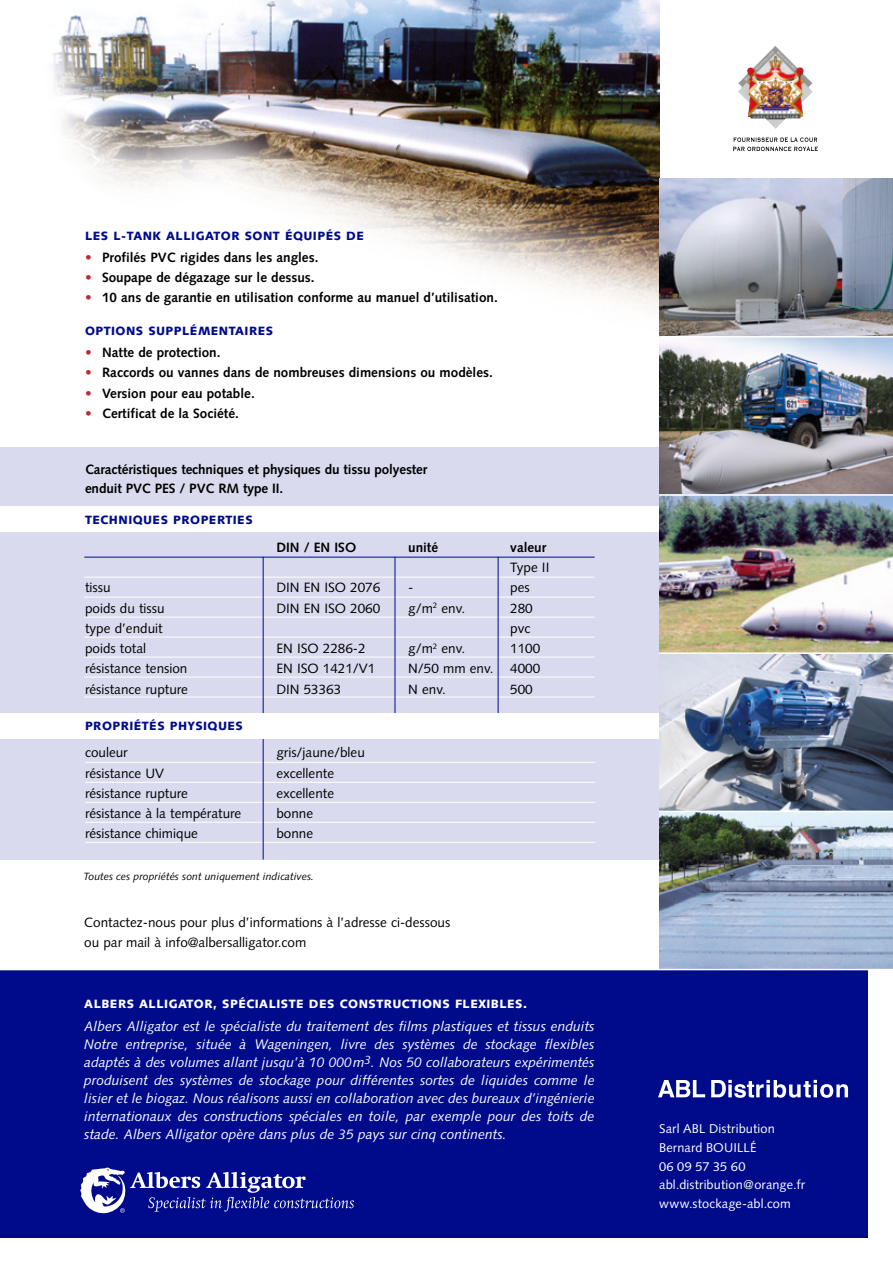
<style>
.page{position:relative;width:893px;height:1263px;background:#fff}
.page>*{position:absolute;margin:0;border:0;box-sizing:border-box;transform-origin:0 0}
.t1{font:italic 13.8px/18px "Syntax";color:#fff;text-align:justify}
.t2{font:13.5px/19px "Syntax";color:#000}
.t3{font:700 13.5px/18.8px "Syntax";color:#000}
.t4{font:12.75px/18.8px "Syntax";letter-spacing:.01em;color:#fff}
.t5{font:900 12px "Syntax";letter-spacing:.04em;color:#000b8c}
.t6{font:900 12px "Syntax";letter-spacing:.04em;color:#fff}
.t7{font:italic 10.5px "Syntax";color:#000}
.s1{font-weight:400;font-style:italic;color:#be2b31}
</style>
<div class="page">
<img style="left:53px;top:0;width:606px;height:309px">
<div style="left:0;top:448px;width:706px;height:411px;background:#d9daee"></div>
<img style="left:659px;top:338px;width:234px;height:631px">
<div style="left:0;top:970px;width:867px;height:267px;background:#000b8c"></div>
<hr style="left:85px;top:762px;width:510px;height:1px;background:#fff">
<hr style="left:85px;top:782px;width:510px;height:1px;background:#fff">
<hr style="left:85px;top:802px;width:510px;height:1px;background:#fff">
<hr style="left:85px;top:822px;width:510px;height:1px;background:#fff">
<hr style="left:85px;top:842px;width:510px;height:1px;background:#fff">
<hr style="left:263px;top:738px;width:1px;height:121px;background:#000b8c">
<hr style="left:84px;top:577px;width:511px;height:1px;background:#fff">
<hr style="left:84px;top:597px;width:511px;height:1px;background:#fff">
<hr style="left:84px;top:617px;width:511px;height:1px;background:#fff">
<hr style="left:84px;top:637px;width:511px;height:1px;background:#fff">
<hr style="left:84px;top:657px;width:511px;height:1px;background:#fff">
<hr style="left:84px;top:677px;width:511px;height:1px;background:#fff">
<hr style="left:84px;top:697px;width:511px;height:1px;background:#fff">
<hr style="left:263px;top:557px;width:1px;height:172px;background:#000b8c">
<hr style="left:395px;top:557px;width:1px;height:172px;background:#000b8c">
<hr style="left:498px;top:557px;width:1px;height:172px;background:#000b8c">
<div style="left:0;top:506px;width:725px;height:26px;background:#fff"></div>
<div style="left:0;top:713px;width:725px;height:25px;background:#fff"></div>
<hr style="left:84px;top:557px;width:511px;height:1px;background:#000b8c">
<svg style="left:80px;top:1167px;width:274px;height:47px"></svg>
<svg style="left:659px;top:179px;width:234px;height:157px;background:#9a9fab"></svg>
<img style="left:659px;top:496px;width:234px;height:156px">
<svg style="left:658px;top:1080px;width:47px;height:17px"></svg>
<svg style="left:711px;top:1080px;width:137px;height:18px"></svg>
<img style="left:738px;top:46px;width:75px;height:83px">
<svg style="left:733px;top:137px;width:85px;height:14px"></svg>
<hr style="left:659px;top:494px;width:234px;height:2px;background:#fff">
<hr style="left:659px;top:652px;width:234px;height:2px;background:#fff">
<hr style="left:659px;top:811px;width:234px;height:1px;background:#fff">
<p class="t5" style="left:85px;top:229px;width:281px">LES L-TANK ALLIGATOR SONT ÉQUIPÉS DE</p>
<p class="t3" style="left:85px;top:248px;width:235px"><span class="s1">•</span> Profilés PVC rigides dans les angles.</p>
<p class="t3" style="left:85px;top:268px;width:231px"><span class="s1">•</span> Soupape de dégazage sur le dessus.</p>
<p class="t3" style="left:85px;top:288px;width:414px"><span class="s1">•</span> 10 ans de garantie en utilisation conforme au manuel d’utilisation.</p>
<p class="t5" style="left:85px;top:324px;width:190px">OPTIONS SUPPLÉMENTAIRES</p>
<p class="t3" style="left:85px;top:343px;width:137px"><span class="s1">•</span> Natte de protection.</p>
<p class="t3" style="left:85px;top:363px;width:409px"><span class="s1">•</span> Raccords ou vannes dans de nombreuses dimensions ou modèles.</p>
<p class="t3" style="left:85px;top:384px;width:171px"><span class="s1">•</span> Version pour eau potable.</p>
<p class="t3" style="left:85px;top:404px;width:155px"><span class="s1">•</span> Certificat de la Société.</p>
<p class="t3" style="left:85px;top:460px;width:344px">Caractéristiques techniques et physiques du tissu polyester enduit PVC PES / PVC RM type II.</p>
<p class="t5" style="left:85px;top:513px;width:169px">TECHNIQUES PROPERTIES</p>
<p class="t3" style="left:276px;top:538px;width:81px">DIN / EN ISO</p>
<p class="t3" style="left:408px;top:538px;width:32px">unité</p>
<p class="t3" style="left:510px;top:538px;width:38px">valeur</p>
<p class="t2" style="left:510px;top:558px;width:41px">Type II</p>
<p class="t2" style="left:85px;top:578px;width:27px">tissu</p>
<p class="t2" style="left:276px;top:578px;width:105px">DIN EN ISO 2076</p>
<p class="t2" style="left:408px;top:578px;width:7px">-</p>
<p class="t2" style="left:510px;top:578px;width:21px">pes</p>
<p class="t2" style="left:85px;top:598px;width:81px">poids du tissu</p>
<p class="t2" style="left:276px;top:598px;width:105px">DIN EN ISO 2060</p>
<p class="t2" style="left:408px;top:598px;width:59px">g/m<sup>2</sup> env.</p>
<p class="t2" style="left:510px;top:598px;width:24px">280</p>
<p class="t2" style="left:85px;top:619px;width:79px">type d’enduit</p>
<p class="t2" style="left:510px;top:619px;width:22px">pvc</p>
<p class="t2" style="left:85px;top:639px;width:63px">poids total</p>
<p class="t2" style="left:276px;top:639px;width:91px">EN ISO 2286-2</p>
<p class="t2" style="left:408px;top:639px;width:59px">g/m<sup>2</sup> env.</p>
<p class="t2" style="left:510px;top:639px;width:32px">1100</p>
<p class="t2" style="left:85px;top:659px;width:104px">résistance tension</p>
<p class="t2" style="left:276px;top:659px;width:101px">EN ISO 1421/V1</p>
<p class="t2" style="left:408px;top:659px;width:134px">N/50 mm env. 4000</p>
<p class="t2" style="left:85px;top:679px;width:104px">résistance rupture</p>
<p class="t2" style="left:276px;top:679px;width:66px">DIN 53363</p>
<p class="t2" style="left:408px;top:679px;width:39px">N env.</p>
<p class="t2" style="left:510px;top:679px;width:24px">500</p>
<p class="t5" style="left:85px;top:718px;width:159px">PROPRIÉTÉS PHYSIQUES</p>
<p class="t2" style="left:85px;top:743px;width:44px">couleur</p>
<p class="t2" style="left:276px;top:743px;width:90px">gris/jaune/bleu</p>
<p class="t2" style="left:85px;top:763px;width:81px">résistance UV</p>
<p class="t2" style="left:276px;top:763px;width:59px">excellente</p>
<p class="t2" style="left:85px;top:784px;width:104px">résistance rupture</p>
<p class="t2" style="left:276px;top:784px;width:59px">excellente</p>
<p class="t2" style="left:85px;top:804px;width:158px">résistance à la température</p>
<p class="t2" style="left:276px;top:804px;width:38px">bonne</p>
<p class="t2" style="left:85px;top:824px;width:114px">résistance chimique</p>
<p class="t2" style="left:276px;top:824px;width:38px">bonne</p>
<p class="t7" style="left:84px;top:870px;width:232px">Toutes ces propriétés sont uniquement indicatives.</p>
<p class="t2" style="left:84px;top:913px;width:367px">Contactez-nous pour plus d’informations à l’adresse ci-dessous ou par mail à info@albersalligator.com</p>
<p class="t6" style="left:84px;top:997px;width:444px">ALBERS ALLIGATOR, SPÉCIALISTE DES CONSTRUCTIONS FLEXIBLES.</p>
<p class="t1" style="left:84px;top:1017px;width:512px">Albers Alligator est le spécialiste du traitement des films plastiques et tissus enduits Notre entreprise, située à Wageningen, livre des systèmes de stockage flexibles adaptés à des volumes allant jusqu’à 10 000m<sup>3</sup>. Nos 50 collaborateurs expérimentés produisent des systèmes de stockage pour différentes sortes de liquides comme le lisier et le biogaz. Nous réalisons aussi en collaboration avec des bureaux d’ingénierie internationaux des constructions spéciales en toile, par exemple pour des toits de stade. Albers Alligator opère dans plus de 35 pays sur cinq continents.</p>
<p class="t4" style="left:659px;top:1119px;width:147px">Sarl ABL Distribution<br>Bernard BOUILLÉ<br>06 09 57 35 60 abl.distribution@orange.fr www.stockage-abl.com</p>
</div>
